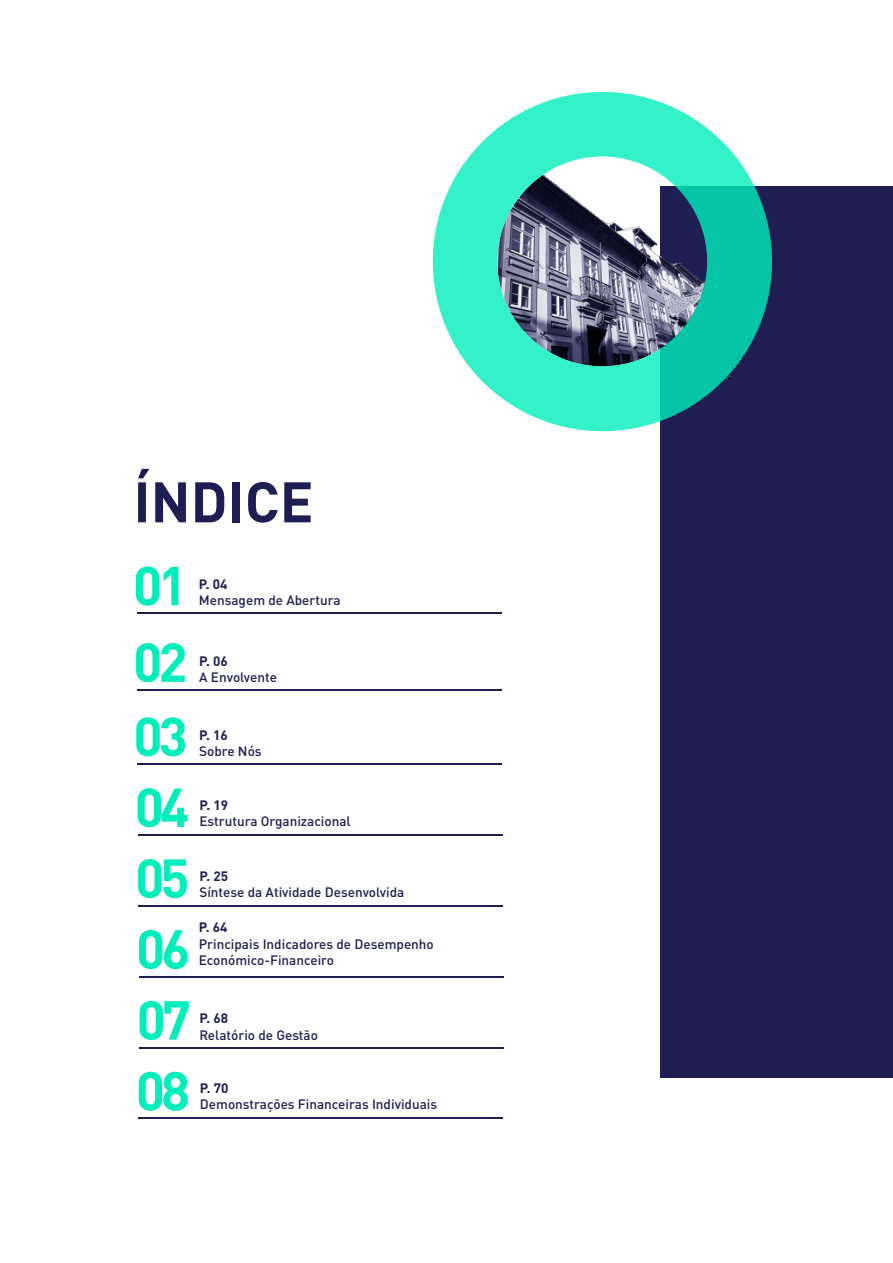
<style>
.page{position:relative;width:893px;height:1263px;background:#fff}
.page>*{position:absolute;margin:0;border:0;box-sizing:border-box;transform-origin:0 0}
.t1{font:700 56.25px "DIN Pro";color:#1f1e52}
.t2{font:700 54px/72.2px "DIN Pro";letter-spacing:-.08em;color:#00eebc;text-align:justify}
.t3{font:500 13.5px/16.4px "DIN Pro";color:#1f1e52}
.t4{font:700 13.5px "DIN Pro";color:#1f1e52}
</style>
<div class="page">
<div style="left:660px;top:187px;width:233px;height:891px;background:#1f1e52"></div>
<svg style="left:433px;top:92px;width:339px;height:339px"></svg>
<hr style="left:137px;top:613px;width:365px;height:1px;background:#1f1e52">
<hr style="left:137px;top:689px;width:365px;height:1px;background:#1f1e52">
<hr style="left:137px;top:763px;width:365px;height:2px;background:#1f1e52">
<hr style="left:138px;top:834px;width:365px;height:1px;background:#1f1e52">
<hr style="left:139px;top:905px;width:364px;height:1px;background:#1f1e52">
<hr style="left:139px;top:976px;width:365px;height:1px;background:#1f1e52">
<hr style="left:140px;top:1047px;width:364px;height:1px;background:#1f1e52">
<hr style="left:139px;top:1118px;width:364px;height:1px;background:#1f1e52">
<h1 class="t1" style="left:133px;top:482px;width:182px">ÍNDICE</h1>
<h2 class="t2" style="left:133px;top:555px;width:59px">01<br>02<br>03<br>04<br>05<br>06<br>07<br>08</h2>
<p class="t4" style="left:199px;top:580px;width:30px">P. 04</p>
<p class="t3" style="left:199px;top:594px;width:143px">Mensagem de Abertura</p>
<p class="t4" style="left:199px;top:656px;width:30px">P. 06</p>
<p class="t3" style="left:199px;top:670px;width:79px">A Envolvente</p>
<p class="t4" style="left:199px;top:730px;width:30px">P. 16</p>
<p class="t3" style="left:199px;top:745px;width:64px">Sobre Nós</p>
<p class="t4" style="left:199px;top:800px;width:30px">P. 19</p>
<p class="t3" style="left:199px;top:815px;width:153px">Estrutura Organizacional</p>
<p class="t4" style="left:199px;top:871px;width:30px">P. 25</p>
<p class="t3" style="left:199px;top:886px;width:206px">Síntese da Atividade Desenvolvida</p>
<p class="t4" style="left:199px;top:923px;width:30px">P. 64</p>
<p class="t3" style="left:199px;top:937px;width:237px">Principais Indicadores de Desempenho<br>Económico-Financeiro</p>
<p class="t4" style="left:199px;top:1014px;width:30px">P. 68</p>
<p class="t3" style="left:199px;top:1028px;width:120px">Relatório de Gestão</p>
<p class="t4" style="left:200px;top:1083px;width:30px">P. 70</p>
<p class="t3" style="left:200px;top:1097px;width:239px">Demonstrações Financeiras Individuais</p>
</div>
